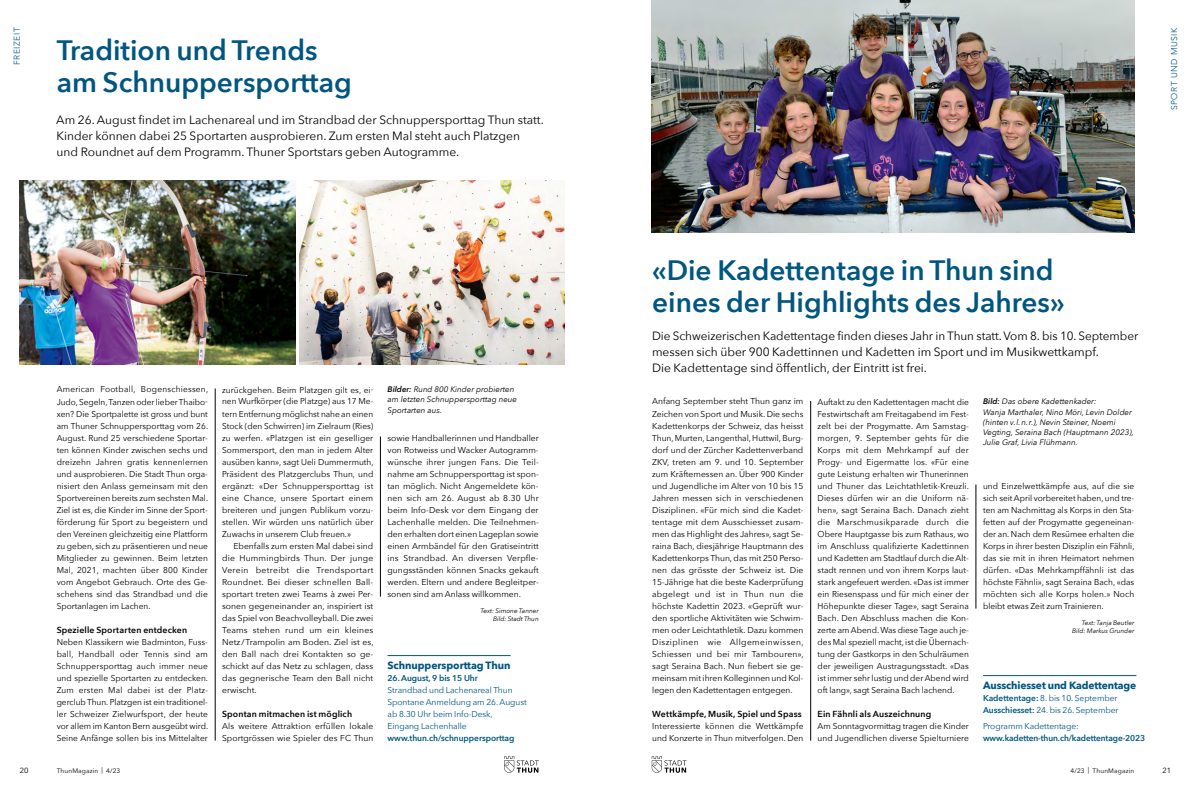
<style>
.page{position:relative;width:1191px;height:794px;background:#fff}
.page>*{position:absolute;margin:0;border:0;box-sizing:border-box;transform-origin:0 0}
.t1{font:600 28px/32px "Avenir Next";color:#005680}
.t2{font:12px/16px "Avenir Next";color:#000}
.t3{font:700 10.5px "Avenir Next";letter-spacing:-.01em;color:#005680}
.t4{font:600 8.8px "Avenir Next";letter-spacing:.015em;color:#000}
.t5{font:8.5px/12px "Avenir Next";letter-spacing:.005em;color:#000;text-align:justify}
.t6{font:8.5px/12px "Avenir Next";letter-spacing:-.005em;color:#005680}
.t7{font:600 8.5px "Avenir Next";letter-spacing:-.005em;color:#005680}
.t8{font:300 8.5px "Avenir";letter-spacing:.06em;color:#005680}
.t9{font:italic 8px/10px "Avenir Next";color:#000}
.t10{font:7.5px "Avenir Next";color:#000}
.t11{font:italic 6.5px/8px "Avenir Next";color:#000;text-align:right}
.t12{font:6.5px "Avenir Next";letter-spacing:.02em;color:#000}
.s1{font-weight:600}
</style>
<div class="page">
<svg style="left:652px;top:756px;width:34px;height:17px"></svg>
<svg style="left:504px;top:756px;width:35px;height:17px"></svg>
<hr style="left:215px;top:388px;width:1px;height:352px;background:#000">
<hr style="left:380px;top:436px;width:1px;height:160px;background:#000">
<hr style="left:387px;top:655px;width:123px;height:1px;background:#005680">
<img style="left:20px;top:180px;width:275px;height:184px">
<img style="left:299px;top:180px;width:265px;height:184px">
<hr style="left:810px;top:401px;width:1px;height:339px;background:#000">
<hr style="left:975px;top:484px;width:1px;height:124px;background:#000">
<hr style="left:983px;top:675px;width:153px;height:1px;background:#005680">
<img style="left:652px;top:0;width:482px;height:232px">
<p class="t8" style="left:12px;top:65px;width:39px;rotate:-90deg">FREIZEIT</p>
<p class="t8" style="left:1169px;top:110px;width:84px;rotate:-90deg">SPORT UND MUSIK</p>
<h1 class="t1" style="left:57px;top:34px;width:297px">Tradition und Trends am Schnuppersporttag</h1>
<p class="t2" style="left:56px;top:112px;width:489px">Am 26. August findet im Lachenareal und im Strandbad der Schnuppersporttag Thun statt.<br>Kinder können dabei 25 Sportarten ausprobieren. Zum ersten Mal steht auch Platzgen und Roundnet auf dem Programm. Thuner Sportstars geben Autogramme.</p>
<p class="t5" style="left:57px;top:383px;width:153px">American Football, Bogenschiessen, Judo, Segeln, Tanzen oder lieber Thaibo&shy;xen? Die Sportpalette ist gross und bunt am Thuner Schnuppersporttag vom 26.<br>August. Rund 25 verschiedene Sportar&shy;ten können Kinder zwischen sechs und dreizehn Jahren gratis kennenlernen und ausprobieren. Die Stadt Thun orga&shy;nisiert den Anlass gemeinsam mit den Sportvereinen bereits zum sechsten Mal.<br>Ziel ist es, die Kinder im Sinne der Sport&shy;förderung für Sport zu begeistern und den Vereinen gleichzeitig eine Plattform zu geben, sich zu präsentieren und neue Mitglieder zu gewinnen. Beim letzten Mal, 2021, machten über 800 Kinder vom Angebot Gebrauch. Orte des Ge&shy;schehens sind das Strandbad und die Sportanlagen im Lachen.</p>
<p class="t4" style="left:57px;top:622px;width:132px">Spezielle Sportarten entdecken</p>
<p class="t5" style="left:57px;top:635px;width:153px">Neben Klassikern wie Badminton, Fuss&shy;ball, Handball oder Tennis sind am Schnuppersporttag auch immer neue und spezielle Sportarten zu entdecken.<br>Zum ersten Mal dabei ist der Platz&shy;gerclub Thun. Platzgen ist ein traditionel&shy;ler Schweizer Zielwurfsport, der heute vor allem im Kanton Bern ausgeübt wird.<br>Seine Anfänge sollen bis ins Mittelalter</p>
<p class="t5" style="left:222px;top:383px;width:153px">zurückgehen. Beim Platzgen gilt es, ei&shy;nen Wurfkörper (die Platzge) aus 17 Me&shy;tern Entfernung möglichst nahe an einen Stock (den Schwirren) im Zielraum (Ries) zu werfen. «Platzgen ist ein geselliger Sommersport, den man in jedem Alter ausüben kann», sagt Ueli Dummermuth, Präsident des Platzgerclubs Thun, und ergänzt: «Der Schnuppersporttag ist eine Chance, unsere Sportart einem breiteren und jungen Publikum vorzu&shy;stellen. Wir würden uns natürlich über Zuwachs in unserem Club freuen.»</p>
<p class="t5" style="left:222px;top:539px;width:153px;text-align:left;text-indent:11px">Ebenfalls zum ersten Mal dabei sind die Hummingbirds Thun. Der junge Verein betreibt die Trendsportart Roundnet. Bei dieser schnellen Ball&shy;sportart treten zwei Teams à zwei Per&shy;sonen gegeneinander an, inspiriert ist das Spiel von Beachvolleyball. Die zwei Teams stehen rund um ein kleines Netz /Trampolin am Boden. Ziel ist es, den Ball nach drei Kontakten so ge&shy;schickt auf das Netz zu schlagen, dass das gegnerische Team den Ball nicht erwischt.</p>
<p class="t4" style="left:222px;top:706px;width:131px">Spontan mitmachen ist möglich</p>
<p class="t5" style="left:222px;top:719px;width:153px">Als weitere Attraktion erfüllen lokale<br>Sportgrössen wie Spieler des FC Thun</p>
<p class="t9" style="left:387px;top:384px;width:131px"><span class="s1">Bilder:</span> Rund 800 Kinder probierten am letzten Schnuppersporttag neue<br>Sportarten aus.</p>
<p class="t5" style="left:387px;top:431px;width:153px">sowie Handballerinnen und Handballer von Rotweiss und Wacker Autogramm&shy;wünsche ihrer jungen Fans. Die Teil&shy;nahme am Schnuppersporttag ist spon&shy;tan möglich. Nicht Angemeldete kön&shy;nen sich am 26. August ab 8.30 Uhr beim Info-Desk vor dem Eingang der Lachenhalle melden. Die Teilnehmen&shy;den erhalten dort einen Lageplan sowie einen Armbändel für den Gratiseintritt ins Strandbad. An diversen Verpfle&shy;gungsständen können Snacks gekauft werden. Eltern und andere Begleitper&shy;sonen sind am Anlass willkommen.</p>
<p class="t11" style="left:480px;top:606px;width:60px">Text: Simone Tanner<br>Bild: Stadt Thun</p>
<p class="t3" style="left:387px;top:656px;width:124px">Schnuppersporttag Thun</p>
<p class="t7" style="left:387px;top:670px;width:92px">26. August, 9 bis 15 Uhr</p>
<p class="t6" style="left:387px;top:683px;width:141px">Strandbad und Lachenareal Thun<br>Spontane Anmeldung am 26. August ab 8.30 Uhr beim Info-Desk,<br>Eingang Lachenhalle</p>
<p class="t7" style="left:387px;top:730px;width:128px">www.thun.ch/schnuppersporttag</p>
<h1 class="t1" style="left:652px;top:254px;width:414px">«Die Kadettentage in Thun sind eines der Highlights des Jahres»</h1>
<h2 class="t2" style="left:652px;top:328px;width:488px">Die Schweizerischen Kadettentage finden dieses Jahr in Thun statt. Vom 8. bis 10. September messen sich über 900 Kadettinnen und Kadetten im Sport und im Musikwettkampf.<br>Die Kadettentage sind öffentlich, der Eintritt ist frei.</h2>
<p class="t5" style="left:652px;top:395px;width:153px">Anfang September steht Thun ganz im Zeichen von Sport und Musik. Die sechs Kadettenkorps der Schweiz, das heisst Thun, Murten, Langenthal, Huttwil, Burg&shy;dorf und der Zürcher Kadettenverband ZKV, treten am 9. und 10. September zum Kräftemessen an. Über 900 Kinder und Jugendliche im Alter von 10 bis 15<br>Jahren messen sich in verschiedenen Disziplinen. «Für mich sind die Kadet&shy;tentage mit dem Ausschiesset zusam&shy;men das Highlight des Jahres», sagt Se&shy;raina Bach, diesjährige Hauptmann des Kadettenkorps Thun, das mit 250 Perso&shy;nen das grösste der Schweiz ist. Die 15-Jährige hat die beste Kaderprüfung abgelegt und ist in Thun nun die höchste Kadettin 2023. «Geprüft wur&shy;den sportliche Aktivitäten wie Schwim&shy;men oder Leichtathletik. Dazu kommen Disziplinen wie Allgemeinwissen, Schiessen und bei mir Tambouren», sagt Seraina Bach. Nun fiebert sie ge&shy;meinsam mit ihren Kolleginnen und Kol&shy;legen den Kadettentagen entgegen.</p>
<p class="t4" style="left:652px;top:706px;width:151px">Wettkämpfe, Musik, Spiel und Spass</p>
<p class="t5" style="left:652px;top:719px;width:153px">Interessierte können die Wettkämpfe und Konzerte in Thun mitverfolgen. Den</p>
<p class="t5" style="left:817px;top:395px;width:153px">Auftakt zu den Kadettentagen macht die Festwirtschaft am Freitagabend im Fest&shy;zelt bei der Progymatte. Am Samstag&shy;morgen, 9. September gehts für die Korps mit dem Mehrkampf auf der Progy- und Eigermatte los. «Für eine gute Leistung erhalten wir Thunerinnen und Thuner das Leichtathletik-Kreuzli.<br>Dieses dürfen wir an die Uniform nä&shy;hen», sagt Seraina Bach. Danach zieht die Marschmusikparade durch die Obere Hauptgasse bis zum Rathaus, wo im Anschluss qualifizierte Kadettinnen und Kadetten am Stadtlauf durch die Alt&shy;stadt rennen und von ihrem Korps laut&shy;stark angefeuert werden. «Das ist immer ein Riesenspass und für mich einer der Höhepunkte dieser Tage», sagt Seraina Bach. Den Abschluss machen die Kon&shy;zerte am Abend. Was diese Tage auch je&shy;des Mal speziell macht, ist die Übernach&shy;tung der Gastkorps in den Schulräumen der jeweiligen Austragungsstadt. «Das ist immer sehr lustig und der Abend wird oft lang», sagt Seraina Bach lachend.</p>
<p class="t4" style="left:817px;top:706px;width:115px">Ein Fähnli als Auszeichnung</p>
<p class="t5" style="left:817px;top:719px;width:153px">Am Sonntagvormittag tragen die Kinder und Jugendlichen diverse Spielturniere</p>
<p class="t9" style="left:983px;top:396px;width:152px"><span class="s1">Bild:</span> Das obere Kadettenkader:<br>Wanja Marthaler, Nino Möri, Levin Dolder (hinten v.l.n.r.), Nevin Steiner, Noemi Vegting, Seraina Bach (Hauptmann 2023), Julie Graf, Livia Flühmann.</p>
<p class="t5" style="left:983px;top:479px;width:153px">und Einzelwettkämpfe aus, auf die sie sich seit April vorbereitet haben, und tre&shy;ten am Nachmittag als Korps in den Sta&shy;fetten auf der Progymatte gegeneinan&shy;der an. Nach dem Resümee erhalten die Korps in ihrer besten Disziplin ein Fähnli, das sie mit in ihren Heimatort nehmen dürfen. «Das Mehrkampffähnli ist das höchste Fähnli», sagt Seraina Bach, «das möchten sich alle Korps holen.» Noch bleibt etwas Zeit zum Trainieren.</p>
<p class="t11" style="left:1072px;top:618px;width:64px">Text: Tanja Beutler<br>Bild: Markus Grunder</p>
<p class="t3" style="left:983px;top:676px;width:155px">Ausschiesset und Kadettentage</p>
<p class="t6" style="left:983px;top:691px;width:137px"><span class="s1">Kadettentage:</span> 8. bis 10. September<br><span class="s1">Ausschiesset:</span> 24. bis 26. September</p>
<p class="t6" style="left:983px;top:719px;width:97px">Programm Kadettentage:</p>
<p class="t7" style="left:983px;top:730px;width:164px">www.kadetten-thun.ch/kadettentage-2023</p>
<p class="t10" style="left:20px;top:763px;width:10px">20</p>
<p class="t12" style="left:57px;top:765px;width:65px">ThunMagazin | 4/23</p>
<p class="t12" style="left:1070px;top:765px;width:65px">4/23 | ThunMagazin</p>
<p class="t10" style="left:1162px;top:763px;width:10px">21</p>
</div>
